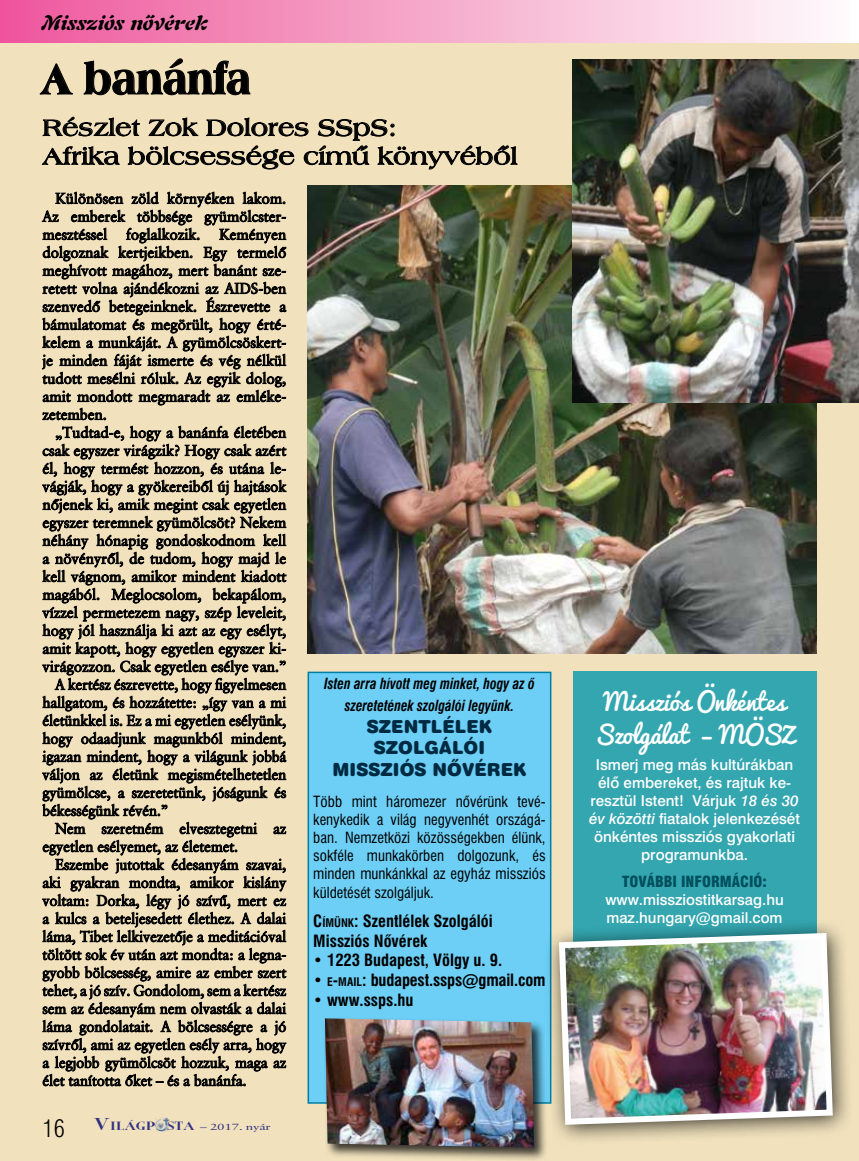
<style>
.page{position:relative;width:859px;height:1161px;background:#f1e2bd}
.page>*{position:absolute;margin:0;border:0;box-sizing:border-box;transform-origin:0 0}
.t1{font:700 45px "Americana X Cn PFL";color:#000;scale:1.1 1}
.t2{font:700 24px/28.8px "Americana PFL";color:#000;scale:1.1 1}
.t3{font:24px/32.4px "Pacifico";color:#fff;text-align:center}
.t4{font:24px "Swiss 721 Lt Cn PFL";color:#000}
.t5{font:italic 21px "Freeform 721 Blk PFL";color:#000}
.t6{font:18px/21.6px "Swiss 721 Blk Rd PFL";color:#002a41;text-align:center}
.t7{font:700 16.5px/19.8px "Swiss 721 Cn PFL";color:#000}
.t8{font:15px/18px "Classical Garamond PFL";color:#000;text-align:justify}
.t9{font:15px "Classical Garamond PFL";color:#000;scale:.96 1}
.t10{font:15px/18px "Swiss 721 Md PFL";color:#fff;text-align:center}
.t11{font:15px/18px "Swiss 721 Cn PFL";color:#000;text-align:justify}
.t12{font:italic 700 15px/21.6px "Swiss 721 Cn PFL";color:#000;text-align:center;scale:.9 1}
.t13{font:15px "Swiss 721 Blk Cn PFL";color:#004f5d}
.t14{font:9px "Classical Garamond PFL";letter-spacing:-.02em;color:#313183;scale:1.5 1}
.s1{font-family:"Mona Lisa Solid PFL";font-size:15px}
.s2{font-family:"Mona Lisa Solid PFL";font-size:10.5px}
.s3{font-style:inherit}
.s4{font-size:11.55px}
.s5{font-weight:400}
.s6{font-style:italic}
</style>
<div class="page">
<img style="left:156px;top:1117px;width:13px;height:14px">
<div style="left:0;top:0;width:859px;height:43px;background:linear-gradient(to right,#ee579c,#fefdfd)"></div>
<svg style="left:42px;top:191px;width:245px;height:895px"></svg>
<div style="left:308px;top:672px;width:243px;height:431px;background:#6dcff6"></div>
<div style="left:308px;top:672px;width:243px;height:432px;border:2px solid #007ea4"></div>
<div style="left:323px;top:1016px;width:225px;height:145px;background:#000;opacity:.75"></div>
<img style="left:325px;top:1018px;width:209px;height:129px">
<div style="left:573px;top:672px;width:243px;height:432px;background:#34a6b0"></div>
<div style="left:544px;top:918px;width:310px;height:228px;background:#000;opacity:.75"></div>
<img style="left:556px;top:930px;width:280px;height:198px">
<svg style="left:40px;top:63px;width:33px;height:32px"></svg>
<svg style="left:83px;top:58px;width:168px;height:38px"></svg>
<svg style="left:42px;top:116px;width:476px;height:54px"></svg>
<img style="left:308px;top:186px;width:508px;height:467px">
<img style="left:573px;top:59px;width:286px;height:343px">
<h3 class="t5" style="left:43px;top:9px;width:167px">Missziós nővérek</h3>
<h1 class="t1" style="left:43px;top:51px;width:191px">A banánfa</h1>
<h2 class="t2" style="left:43px;top:113px;width:433px">Részlet Zok Dolores SSpS:<br>Afrika bölcsessége című könyvéből</h2>
<p class="t8" style="left:42px;top:189px;width:245px;text-indent:13px">Különösen zöld környéken lakom.<br>Az emberek többsége gyümölcster&shy;mesztéssel foglalkozik. Keményen dolgoznak kertjeikben. Egy termelő meghívott magához, mert banánt sze&shy;retett volna ajándékozni az AIDS-ben szenvedő betegeinknek. Észrevette a bámulatomat és megörült, hogy érté&shy;kelem a munkáját. A gyümölcsöskert&shy;je minden fáját ismerte és vég nélkül tudott mesélni róluk. Az egyik dolog, amit mondott megmaradt az emléke&shy;zetemben.</p>
<p class="t8" style="left:55px;top:423px;width:233px">„Tudtad-e, hogy a banánfa életében</p>
<p class="t8" style="left:42px;top:441px;width:245px">csak egyszer virágzik? Hogy csak azért</p>
<p class="t8" style="left:42px;top:459px;width:245px">él, hogy termést hozzon, és utána le-</p>
<p class="t8" style="left:42px;top:477px;width:245px">vágják, hogy a gyökereiből új hajtások</p>
<p class="t8" style="left:42px;top:495px;width:245px">nőjenek ki, amik megint csak egyetlen</p>
<p class="t8" style="left:42px;top:513px;width:245px">egyszer teremnek gyümölcsöt? Nekem</p>
<p class="t8" style="left:42px;top:531px;width:245px">néhány hónapig gondoskodnom kell</p>
<p class="t8" style="left:42px;top:549px;width:245px">a növényről, de tudom, hogy majd le</p>
<p class="t8" style="left:42px;top:567px;width:245px">kell vágnom, amikor mindent kiadott</p>
<p class="t8" style="left:42px;top:585px;width:245px">magából. Meglocsolom, bekapálom,</p>
<p class="t8" style="left:42px;top:603px;width:245px">vízzel permetezem nagy, szép leveleit,</p>
<p class="t8" style="left:42px;top:621px;width:245px">hogy jól használja ki azt az egy esélyt,</p>
<p class="t8" style="left:42px;top:639px;width:245px">amit kapott, hogy egyetlen egyszer ki-</p>
<p class="t8" style="left:42px;top:657px;width:245px">virágozzon. Csak egyetlen esélye van.”</p>
<p class="t9" style="left:55px;top:675px;width:242px">A kertész észrevette, hogy figyelmesen</p>
<p class="t9" style="left:42px;top:693px;width:255px">hallgatom, és hozzátette: „így van a mi</p>
<p class="t9" style="left:42px;top:711px;width:255px">életünkkel is. Ez a mi egyetlen esélyünk,</p>
<p class="t9" style="left:42px;top:729px;width:255px">hogy odaadjunk magunkból mindent,</p>
<p class="t9" style="left:42px;top:747px;width:255px">igazan mindent, hogy a világunk jobbá</p>
<p class="t9" style="left:42px;top:765px;width:255px">váljon az életünk megismételhetetlen</p>
<p class="t9" style="left:42px;top:783px;width:255px">gyümölcse, a szeretetünk, jóságunk és</p>
<p class="t9" style="left:42px;top:801px;width:132px">békességünk révén.”</p>
<p class="t9" style="left:55px;top:819px;width:242px">Nem szeretném elvesztegetni az</p>
<p class="t9" style="left:42px;top:837px;width:205px">egyetlen esélyemet, az életemet.</p>
<p class="t9" style="left:55px;top:855px;width:242px">Eszembe jutottak édesanyám szavai,</p>
<p class="t9" style="left:42px;top:873px;width:255px">aki gyakran mondta, amikor kislány</p>
<p class="t9" style="left:42px;top:891px;width:255px">voltam: Dorka, légy jó szívű, mert ez</p>
<p class="t9" style="left:42px;top:909px;width:255px">a kulcs a beteljesedett élethez. A dalai</p>
<p class="t9" style="left:42px;top:927px;width:255px">láma, Tibet lelkivezetője a meditációval</p>
<p class="t9" style="left:42px;top:945px;width:255px">töltött sok év után azt mondta: a legna-</p>
<p class="t9" style="left:42px;top:963px;width:255px">gyobb bölcsesség, amire az ember szert</p>
<p class="t9" style="left:42px;top:981px;width:255px">tehet, a jó szív. Gondolom, sem a kertész</p>
<p class="t9" style="left:42px;top:999px;width:255px">sem az édesanyám nem olvasták a dalai</p>
<p class="t9" style="left:42px;top:1017px;width:255px">láma gondolatait. A bölcsességre a jó</p>
<p class="t9" style="left:42px;top:1035px;width:255px">szívről, ami az egyetlen esély arra, hogy</p>
<p class="t9" style="left:42px;top:1053px;width:255px">a legjobb gyümölcsöt hozzuk, maga az</p>
<p class="t9" style="left:42px;top:1071px;width:214px">élet tanította őket – és a banánfa.</p>
<h2 class="t4" style="left:43px;top:1114px;width:24px">16</h2>
<p class="t14" style="left:94px;top:1122px;width:120px"><span class="s1">V</span><span class="s2">ilágp sta</span> – 2017. nyár</p>
<p class="t12" style="left:324px;top:673px;width:236px">Isten arra hívott meg minket, hogy az ő szeretetének szolgálói legyünk.</p>
<p class="t6" style="left:332px;top:715px;width:195px">SZENTLÉLEK<br>SZOLGÁLÓI<br>MISSZIÓS NŐVÉREK</p>
<p class="t11" style="left:313px;top:792px;width:234px">Több mint háromezer nővérünk tevé&shy;kenykedik a világ negyvenhét országá&shy;ban. Nemzetközi közösségekben élünk, sokféle munkakörben dolgozunk, és minden munkánkkal az egyház missziós</p>
<p class="t11" style="left:313px;top:884px;width:122px">küldetését szolgáljuk.</p>
<p class="t7" style="left:313px;top:911px;width:181px"><span class="s3">C</span><span class="s4">ÍMÜNK</span><span class="s3">:</span> Szentlélek Szolgálói<br>Missziós Nővérek</p>
<p class="t7" style="left:313px;top:950px;width:190px"><span class="s5">•</span> 1223 Budapest, Völgy u. 9.</p>
<p class="t7" style="left:313px;top:970px;width:234px"><span class="s5">•</span> <span class="s4">E</span><span class="s3">-</span><span class="s4">MAIL</span><span class="s3">:</span> budapest.ssps@gmail.com</p>
<p class="t7" style="left:313px;top:990px;width:102px"><span class="s5">•</span> www.ssps.hu</p>
<h2 class="t3" style="left:595px;top:687px;width:201px">Missziós Önkéntes<br>Szolgálat – MÖSZ</h2>
<p class="t10" style="left:589px;top:756px;width:212px">Ismerj meg más kultúrákban élő embereket, és rajtuk ke&shy;resztül Istent! Várjuk <span class="s6">18 és 30 év közötti</span> fiatalok jelenkezését önkéntes missziós gyakorlati programunkba.</p>
<p class="t13" style="left:622px;top:872px;width:146px">TOVÁBBI IN FORMÁCIÓ:</p>
<p class="t10" style="left:605px;top:890px;width:180px;text-align:left">www.missziostitkarsag.hu maz.hungary@gmail.com</p>
</div>
